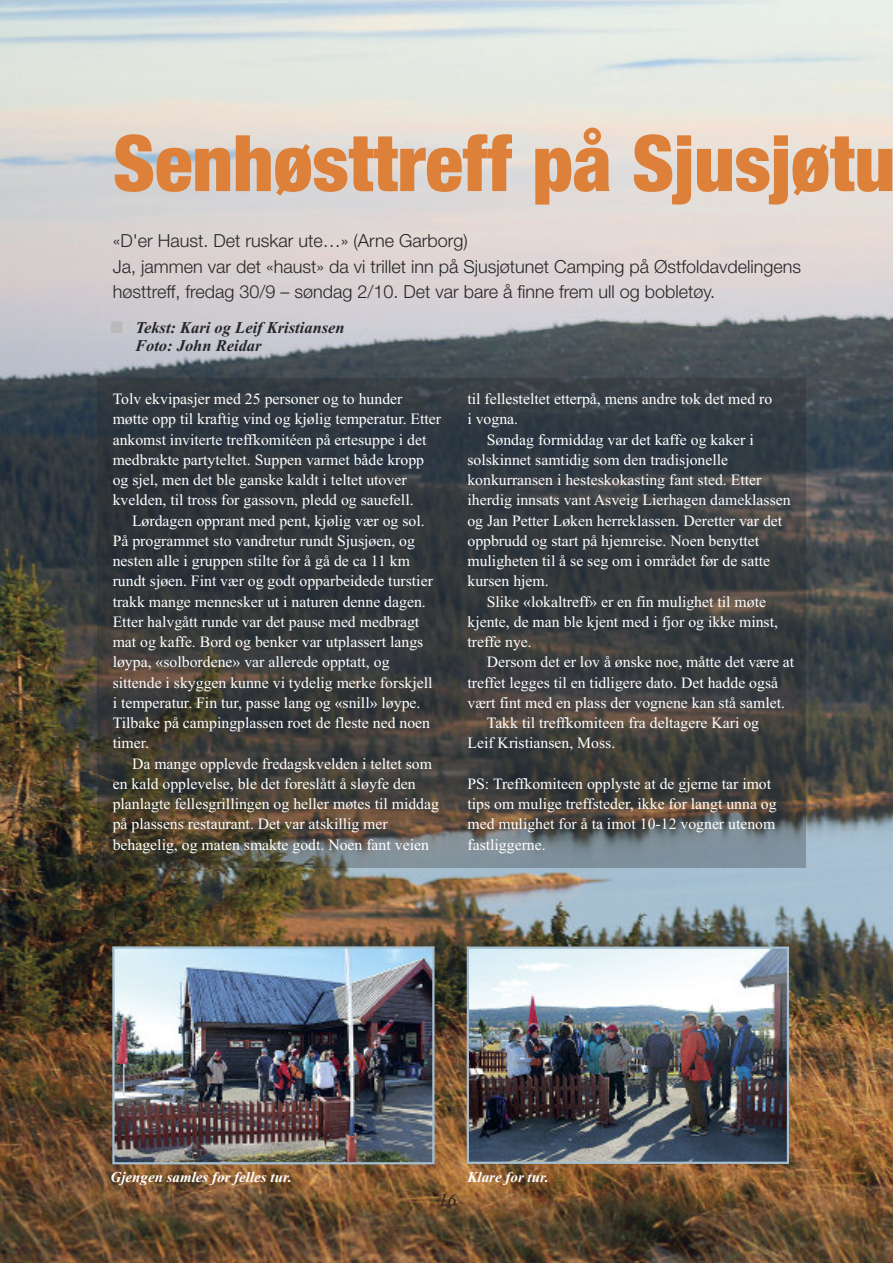
<style>
.page{position:relative;width:893px;height:1263px;background:#fff}
.page>*{position:absolute;margin:0;border:0;box-sizing:border-box;transform-origin:0 0}
.t1{font:900 condensed 78px "Helvetica Neue";color:#dc803a}
.t2{font:300 18px/25.5px "Helvetica Neue";color:#272627}
.t3{font:italic 18px "Times New Roman";color:#272627}
.t4{font:italic 700 16.5px/18px "Times New Roman";color:#272627}
.t5{font:15.75px/20.2px "Times New Roman";color:#fff}
.t6{font:italic 700 15px "Times New Roman";color:#fff}
.s1{color:#bababa}
</style>
<div class="page">
<img style="left:0;top:0;width:893px;height:1263px">
<img style="left:470px;top:949px;width:316px;height:212px">
<div style="left:467px;top:946px;width:322px;height:218px;border:2px solid #a5bfd0"></div>
<img style="left:115px;top:949px;width:316px;height:212px">
<div style="left:112px;top:946px;width:322px;height:218px;border:2px solid #a5bfd0"></div>
<div style="left:98px;top:378px;width:708px;height:489px;background:#272627;opacity:.3"></div>
<h1 class="t1" style="left:113px;top:115px;width:784px">Senhøsttreff på Sjusjøtu</h1>
<p class="t2" style="left:113px;top:227px;width:690px">«D'er Haust. Det ruskar ute…» (Arne Garborg)<br>Ja, jammen var det «haust» da vi trillet inn på Sjusjøtunet Camping på Østfoldavdelingens høsttreff, fredag 30/9 – søndag 2/10. Det var bare å finne frem ull og bobletøy.</p>
<p class="t4" style="left:135px;top:318px;width:211px;text-indent:-25px"><span class="s1">■</span> Tekst: Kari og Leif Kristiansen<br>Foto: John Reidar</p>
<p class="t5" style="left:113px;top:388px;width:330px">Tolv ekvipasjer med 25 personer og to hunder møtte opp til kraftig vind og kjølig temperatur. Etter ankomst inviterte treffkomitéen på ertesuppe i det medbrakte partyteltet. Suppen varmet både kropp og sjel, men det ble ganske kaldt i teltet utover kvelden, til tross for gassovn, pledd og sauefell.</p>
<p class="t5" style="left:113px;top:510px;width:322px;text-indent:19px">Lørdagen opprant med pent, kjølig vær og sol.<br>På programmet sto vandretur rundt Sjusjøen, og nesten alle i gruppen stilte for å gå de ca 11 km rundt sjøen. Fint vær og godt opparbeidede turstier trakk mange mennesker ut i naturen denne dagen.<br>Etter halvgått runde var det pause med medbragt mat og kaffe. Bord og benker var utplassert langs løypa, «solbordene» var allerede opptatt, og sittende i skyggen kunne vi tydelig merke forskjell i temperatur. Fin tur, passe lang og «snill» løype.<br>Tilbake på campingplassen roet de fleste ned noen timer.</p>
<p class="t5" style="left:113px;top:753px;width:328px;text-indent:19px">Da mange opplevde fredagskvelden i teltet som en kald opplevelse, ble det foreslått å sløyfe den planlagte fellesgrillingen og heller møtes til middag på plassens restaurant. Det var atskillig mer behagelig, og maten smakte godt. Noen fant veien</p>
<p class="t5" style="left:467px;top:388px;width:306px">til fellesteltet etterpå, mens andre tok det med ro i vogna.</p>
<p class="t5" style="left:487px;top:429px;width:268px">Søndag formiddag var det kaffe og kaker i</p>
<p class="t5" style="left:467px;top:449px;width:262px">solskinnet samtidig som den tradisjonelle</p>
<p class="t5" style="left:467px;top:469px;width:295px">konkurransen i hesteskokasting fant sted. Etter</p>
<p class="t5" style="left:467px;top:490px;width:325px">iherdig innsats vant Asveig Lierhagen dameklassen</p>
<p class="t5" style="left:467px;top:510px;width:316px">og Jan Petter Løken herreklassen. Deretter var det</p>
<p class="t5" style="left:467px;top:530px;width:293px">oppbrudd og start på hjemreise. Noen benyttet</p>
<p class="t5" style="left:467px;top:550px;width:304px">muligheten til å se seg om i området før de satte</p>
<p class="t5" style="left:467px;top:571px;width:83px">kursen hjem.</p>
<p class="t5" style="left:487px;top:591px;width:281px">Slike «lokaltreff» er en fin mulighet til møte</p>
<p class="t5" style="left:467px;top:611px;width:312px">kjente, de man ble kjent med i fjor og ikke minst,</p>
<p class="t5" style="left:467px;top:631px;width:66px">treffe nye.</p>
<p class="t5" style="left:487px;top:652px;width:309px">Dersom det er lov å ønske noe, måtte det være at</p>
<p class="t5" style="left:467px;top:672px;width:312px">treffet legges til en tidligere dato. Det hadde også</p>
<p class="t5" style="left:467px;top:692px;width:319px">vært fint med en plass der vognene kan stå samlet.</p>
<p class="t5" style="left:487px;top:712px;width:274px">Takk til treffkomiteen fra deltagere Kari og</p>
<p class="t5" style="left:467px;top:733px;width:149px">Leif Kristiansen, Moss.</p>
<p class="t5" style="left:467px;top:773px;width:311px">PS: Treffkomiteen opplyste at de gjerne tar imot tips om mulige treffsteder, ikke for langt unna og med mulighet for å ta imot 10-12 vogner utenom fastliggerne.</p>
<p class="t6" style="left:111px;top:1168px;width:183px">Gjengen samles for felles tur.</p>
<p class="t6" style="left:468px;top:1168px;width:83px">Klare for tur.</p>
<p class="t3" style="left:438px;top:1190px;width:19px">16</p>
</div>
